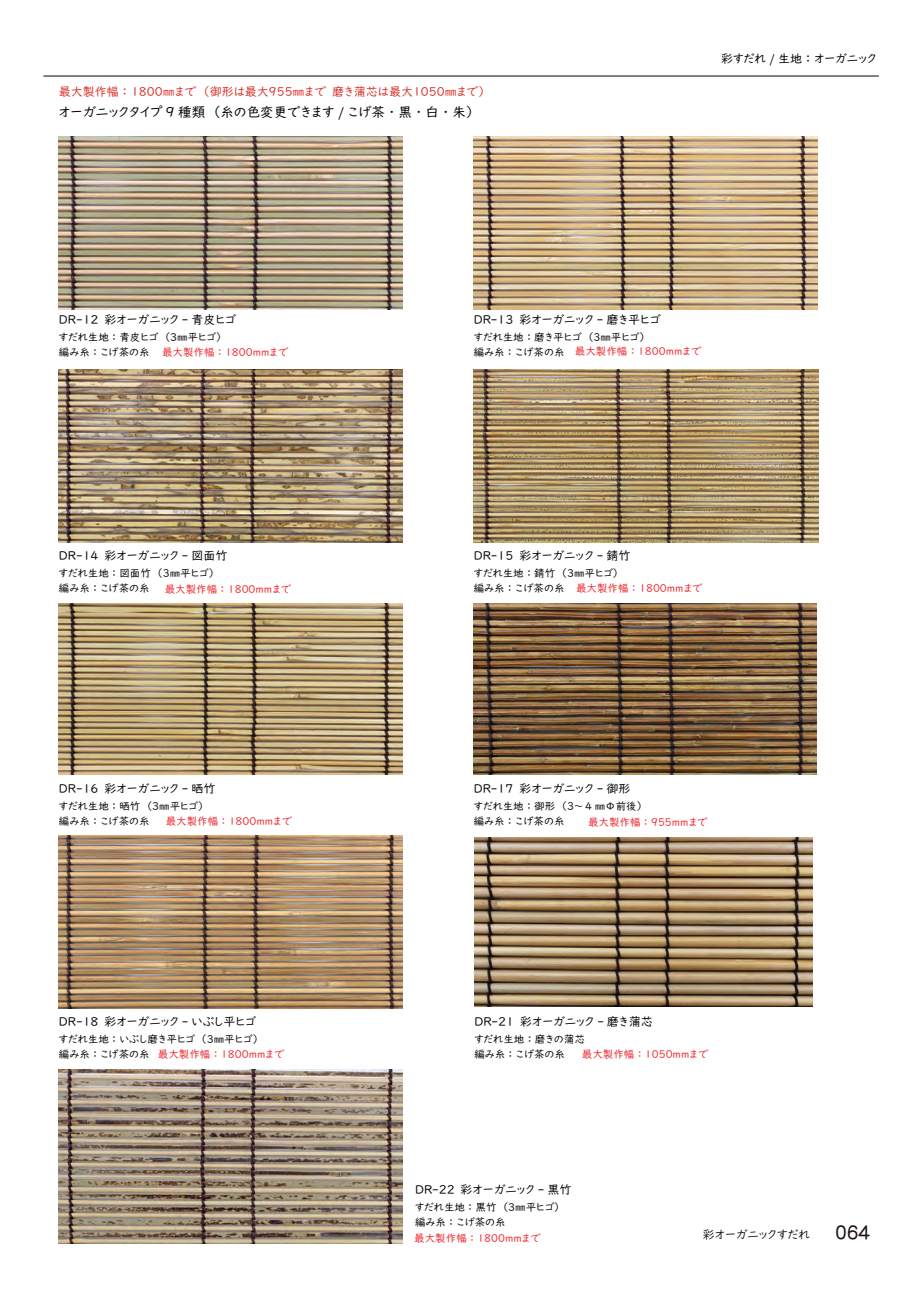
<style>
.page{position:relative;width:919px;height:1289px;background:#fff}
.page>*{position:absolute;margin:0;border:0;box-sizing:border-box;transform-origin:0 0}
.t1{font:700 18px "ARR Gothic F1";color:#211814}
.t2{font:13.5px "UD Digi Kyokasho NK R";color:#070304}
.t3{font:12px "UD Digi Kyokasho NK R";color:#070304}
.t4{font:12px "UD Digi Kyokasho NK R";color:#da312c}
.t5{font:12px "UD Digi Kyokasho NK R";color:#211814}
.t6{font:10.5px/15.3px "UD Digi Kyokasho NK R";color:#070304}
.t7{font:10.5px "UD Digi Kyokasho NK R";color:#ee292f}
</style>
<div class="page">
<hr style="left:44px;top:76px;width:834px;height:1px;background:#070304">
<img style="left:59px;top:137px;width:344px;height:172px">
<img style="left:473px;top:136px;width:344px;height:173px">
<img style="left:59px;top:370px;width:344px;height:172px">
<img style="left:473px;top:370px;width:345px;height:172px">
<img style="left:59px;top:603px;width:344px;height:171px">
<img style="left:473px;top:603px;width:343px;height:171px">
<img style="left:59px;top:835px;width:344px;height:173px">
<img style="left:474px;top:837px;width:338px;height:169px">
<img style="left:59px;top:1069px;width:344px;height:173px">
<p class="t4" style="left:59px;top:85px;width:428px">最大製作幅：１８００㎜まで　（御形は最大９５５㎜まで　磨き蒲芯は最大１０５０㎜まで）</p>
<p class="t2" style="left:59px;top:105px;width:417px">オーガニックタイプ 9 種類（糸の色変更できます / こげ茶・黒・白・朱）</p>
<p class="t3" style="left:721px;top:51px;width:157px">彩すだれ / 生地：オーガニック</p>
<p class="t3" style="left:473px;top:312px;width:188px">DR-13　彩オーガニック - 磨き平ヒゴ</p>
<p class="t6" style="left:473px;top:329px;width:174px">すだれ生地：磨き平ヒゴ（３㎜平ヒゴ）編み糸：こげ茶の糸</p>
<p class="t3" style="left:59px;top:312px;width:179px">DR-12　彩オーガニック - 青皮ヒゴ</p>
<p class="t6" style="left:59px;top:329px;width:165px">すだれ生地：青皮ヒゴ（３㎜平ヒゴ）編み糸：こげ茶の糸</p>
<p class="t7" style="left:162px;top:346px;width:128px">最大製作幅： 1800ｍｍまで</p>
<p class="t7" style="left:575px;top:345px;width:128px">最大製作幅： 1800ｍｍまで</p>
<p class="t3" style="left:473px;top:548px;width:158px">DR-15　彩オーガニック - 錆竹</p>
<p class="t6" style="left:473px;top:565px;width:147px">すだれ生地：錆竹（３㎜平ヒゴ）編み糸：こげ茶の糸</p>
<p class="t3" style="left:59px;top:548px;width:170px">DR-14　彩オーガニック - 図面竹</p>
<p class="t6" style="left:59px;top:565px;width:158px">すだれ生地：図面竹（３㎜平ヒゴ）編み糸：こげ茶の糸</p>
<p class="t7" style="left:165px;top:582px;width:128px">最大製作幅： 1800ｍｍまで</p>
<p class="t7" style="left:576px;top:582px;width:128px">最大製作幅： 1800ｍｍまで</p>
<p class="t3" style="left:59px;top:781px;width:158px">DR-16　彩オーガニック - 晒竹</p>
<p class="t6" style="left:59px;top:798px;width:147px">すだれ生地：晒竹（３㎜平ヒゴ）編み糸：こげ茶の糸</p>
<p class="t7" style="left:166px;top:815px;width:128px">最大製作幅： 1800ｍｍまで</p>
<p class="t3" style="left:473px;top:781px;width:158px">DR-17　彩オーガニック - 御形</p>
<p class="t6" style="left:473px;top:798px;width:171px">すだれ生地：御形（３～ 4 ㎜Φ前後）編み糸：こげ茶の糸</p>
<p class="t7" style="left:588px;top:815px;width:121px">最大製作幅： 955ｍｍまで</p>
<p class="t3" style="left:59px;top:1014px;width:199px">DR-18　彩オーガニック - いぶし平ヒゴ</p>
<p class="t6" style="left:59px;top:1031px;width:202px">すだれ生地：いぶし磨き平ヒゴ（３㎜平ヒゴ）編み糸：こげ茶の糸</p>
<p class="t7" style="left:158px;top:1048px;width:128px">最大製作幅： 1800ｍｍまで</p>
<p class="t3" style="left:474px;top:1014px;width:180px">DR-21　彩オーガニック - 磨き蒲芯</p>
<p class="t6" style="left:474px;top:1031px;width:112px">すだれ生地：磨きの蒲芯編み糸：こげ茶の糸</p>
<p class="t7" style="left:581px;top:1048px;width:128px">最大製作幅： 1050ｍｍまで</p>
<p class="t3" style="left:415px;top:1182px;width:158px">DR-22　彩オーガニック - 黒竹</p>
<p class="t6" style="left:415px;top:1199px;width:147px">すだれ生地：黒竹（３㎜平ヒゴ）編み糸：こげ茶の糸</p>
<p class="t7" style="left:414px;top:1231px;width:128px">最大製作幅： 1800ｍｍまで</p>
<p class="t5" style="left:702px;top:1227px;width:109px">彩オーガニックすだれ</p>
<h1 class="t1" style="left:835px;top:1223px;width:36px">064</h1>
</div>
